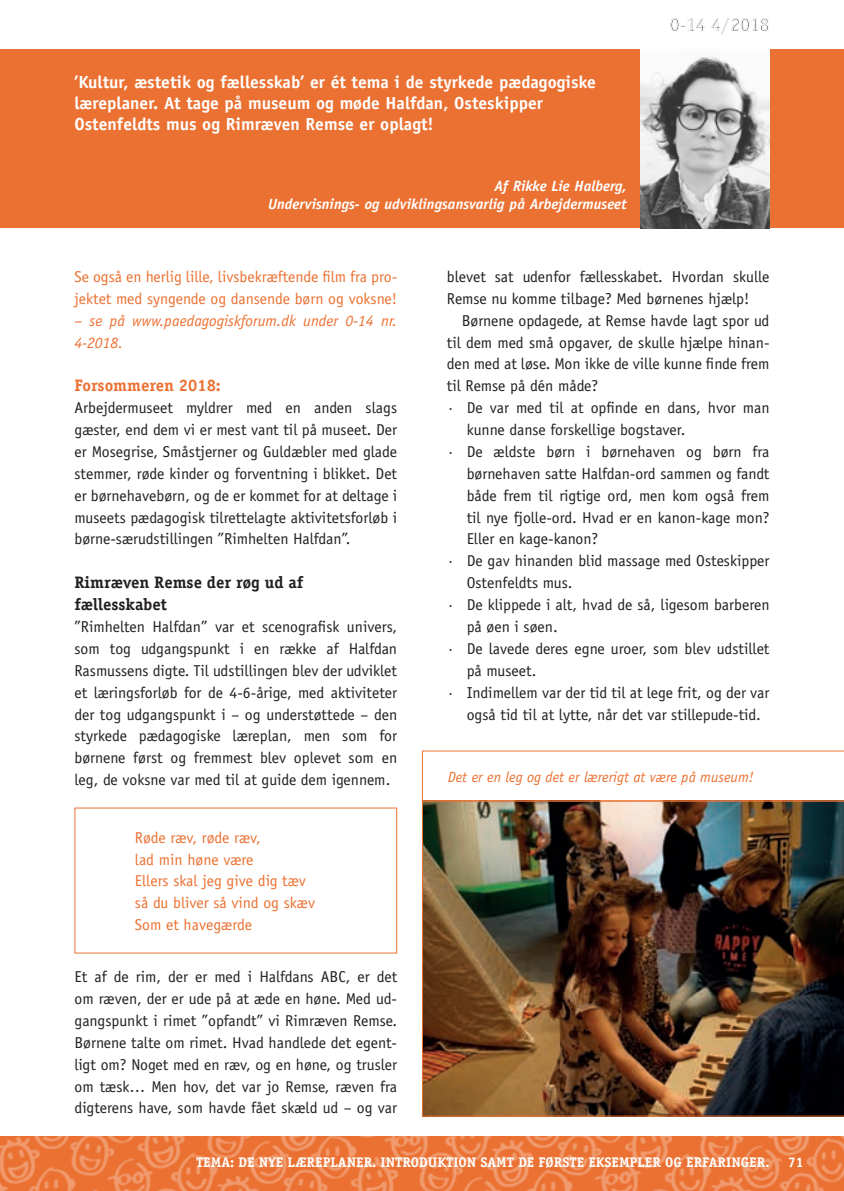
<style>
.page{position:relative;width:844px;height:1191px;background:#fff}
.page>*{position:absolute;margin:0;border:0;box-sizing:border-box;transform-origin:0 0}
.t1{font:19.25px "Officina Serif";color:#231f20}
.t2{font:700 17.5px/21px "Officina Sans";color:#fff}
.t3{font:700 16.62px/21.9px "Officina Serif";color:#231f20}
.t4{font:700 16.62px "Officina Serif";color:#eb7132}
.t5{font:15.75px/21.9px "Officina Sans";color:#231f20;text-align:justify}
.t6{font:15.75px/21.9px "Officina Sans";color:#eb7132}
.t7{font:italic 15.75px/21.9px "Officina Sans";color:#eb7132}
.t8{font:italic 700 14.88px/18.4px "Officina Sans";color:#fff;text-align:right}
.t9{font:italic 14.88px "Officina Sans";color:#eb7132}
.t10{font:700 14px "Officina Serif";color:#fff}
.s1{font-style:normal}
</style>
<div class="page">
<img style="left:0;top:1136px;width:843px;height:55px">
<div style="left:0;top:50px;width:843px;height:178px;background:#eb7132"></div>
<img style="left:640px;top:50px;width:129px;height:178px">
<img style="left:422px;top:801px;width:421px;height:315px">
<svg style="left:422px;top:750px;width:421px;height:51px"></svg>
<p class="t2" style="left:74px;top:72px;width:523px">’Kultur, æstetik og fællesskab’ er ét tema i de styrkede pædagogiske læreplaner. At tage på museum og møde Halfdan, Osteskipper<br>Ostenfeldts mus og Rimræven Remse er oplagt!</p>
<p class="t8" style="left:268px;top:177px;width:360px">Af Rikke Lie Halberg,<br>Undervisnings- og udviklingsansvarlig på Arbejdermuseet</p>
<p class="t1" style="left:670px;top:13px;width:101px">0-14 4/2018</p>
<p class="t6" style="left:74px;top:266px;width:324px">Se også en herlig lille, livsbekræftende film fra pro&shy;jektet med syngende og dansende børn og voksne!</p>
<p class="t7" style="left:74px;top:309px;width:324px"><span class="s1">–</span> se på www.paedagogiskforum.dk under 0-14 nr.<br>4-2018.</p>
<p class="t4" style="left:74px;top:375px;width:148px">Forsommeren 2018:</p>
<p class="t5" style="left:74px;top:397px;width:324px">Arbejdermuseet myldrer med en anden slags gæster, end dem vi er mest vant til på museet. Der er Mosegrise, Småstjerner og Guldæbler med glade stemmer, røde kinder og forventning i blikket. Det er børnehavebørn, og de er kommet for at deltage i museets pædagogisk tilrettelagte aktivitetsforløb i børne-særudstillingen ”Rimhelten Halfdan”.</p>
<p class="t3" style="left:74px;top:571px;width:230px">Rimræven Remse der røg ud af fællesskabet</p>
<p class="t5" style="left:74px;top:616px;width:324px">”Rimhelten Halfdan” var et scenografisk univers, som tog udgangspunkt i en række af Halfdan Rasmussens digte. Til udstillingen blev der udviklet et læringsforløb for de 4-6-årige, med aktiviteter der tog udgangspunkt i – og understøttede – den styrkede pædagogiske læreplan, men som for børnene først og fremmest blev oplevet som en leg, de voksne var med til at guide dem igennem.</p>
<p class="t6" style="left:135px;top:826px;width:181px">Røde ræv, røde ræv,<br>lad min høne være<br>Ellers skal jeg give dig tæv så du bliver så vind og skæv<br>Som et havegærde</p>
<p class="t5" style="left:74px;top:966px;width:324px">Et af de rim, der er med i Halfdans ABC, er det om ræven, der er ude på at æde en høne. Med ud&shy;gangspunkt i rimet ”opfandt” vi Rimræven Remse.<br>Børnene talte om rimet. Hvad handlede det egent&shy;ligt om? Noget med en ræv, og en høne, og trusler om tæsk… Men hov, det var jo Remse, ræven fra digterens have, som havde fået skæld ud – og var</p>
<p class="t5" style="left:446px;top:266px;width:324px">blevet sat udenfor fællesskabet. Hvordan skulle<br>Remse nu komme tilbage? Med børnenes hjælp!</p>
<p class="t5" style="left:461px;top:309px;width:309px">Børnene opdagede, at Remse havde lagt spor ud</p>
<p class="t5" style="left:446px;top:331px;width:324px">til dem med små opgaver, de skulle hjælpe hinan-</p>
<p class="t5" style="left:446px;top:353px;width:324px">den med at løse. Mon ikke de ville kunne finde frem</p>
<p class="t5" style="left:446px;top:375px;width:153px">til Remse på dén måde?</p>
<p class="t5" style="left:446px;top:397px;width:324px">· De var med til at opfinde en dans, hvor man</p>
<p class="t5" style="left:466px;top:419px;width:220px">kunne danse forskellige bogstaver.</p>
<p class="t5" style="left:446px;top:441px;width:324px">· De ældste børn i børnehaven og børn fra</p>
<p class="t5" style="left:466px;top:462px;width:304px">børnehaven satte Halfdan-ord sammen og fandt</p>
<p class="t5" style="left:466px;top:484px;width:304px">både frem til rigtige ord, men kom også frem</p>
<p class="t5" style="left:466px;top:506px;width:304px">til nye fjolle-ord. Hvad er en kanon-kage mon?</p>
<p class="t5" style="left:466px;top:528px;width:133px">Eller en kage-kanon?</p>
<p class="t5" style="left:446px;top:550px;width:324px">· De gav hinanden blid massage med Osteskipper</p>
<p class="t5" style="left:466px;top:572px;width:107px">Ostenfeldts mus.</p>
<p class="t5" style="left:446px;top:594px;width:324px">· De klippede i alt, hvad de så, ligesom barberen</p>
<p class="t5" style="left:466px;top:616px;width:93px">på øen i søen.</p>
<p class="t5" style="left:446px;top:637px;width:324px">· De lavede deres egne uroer, som blev udstillet</p>
<p class="t5" style="left:466px;top:659px;width:71px">på museet.</p>
<p class="t5" style="left:446px;top:681px;width:324px">· Indimellem var der tid til at lege frit, og der var</p>
<p class="t5" style="left:466px;top:703px;width:295px">også tid til at lytte, når det var stillepude-tid.</p>
<p class="t9" style="left:447px;top:768px;width:307px">Det er en leg og det er lærerigt at være på museum!</p>
<p class="t10" style="left:196px;top:1153px;width:575px">TEMA: DE NYE LÆREPLANER. INTRODUKTION SAMT DE FØRSTE EKSEMPLER OG ERFARINGER.</p>
<p class="t10" style="left:787px;top:1153px;width:17px">71</p>
</div>
